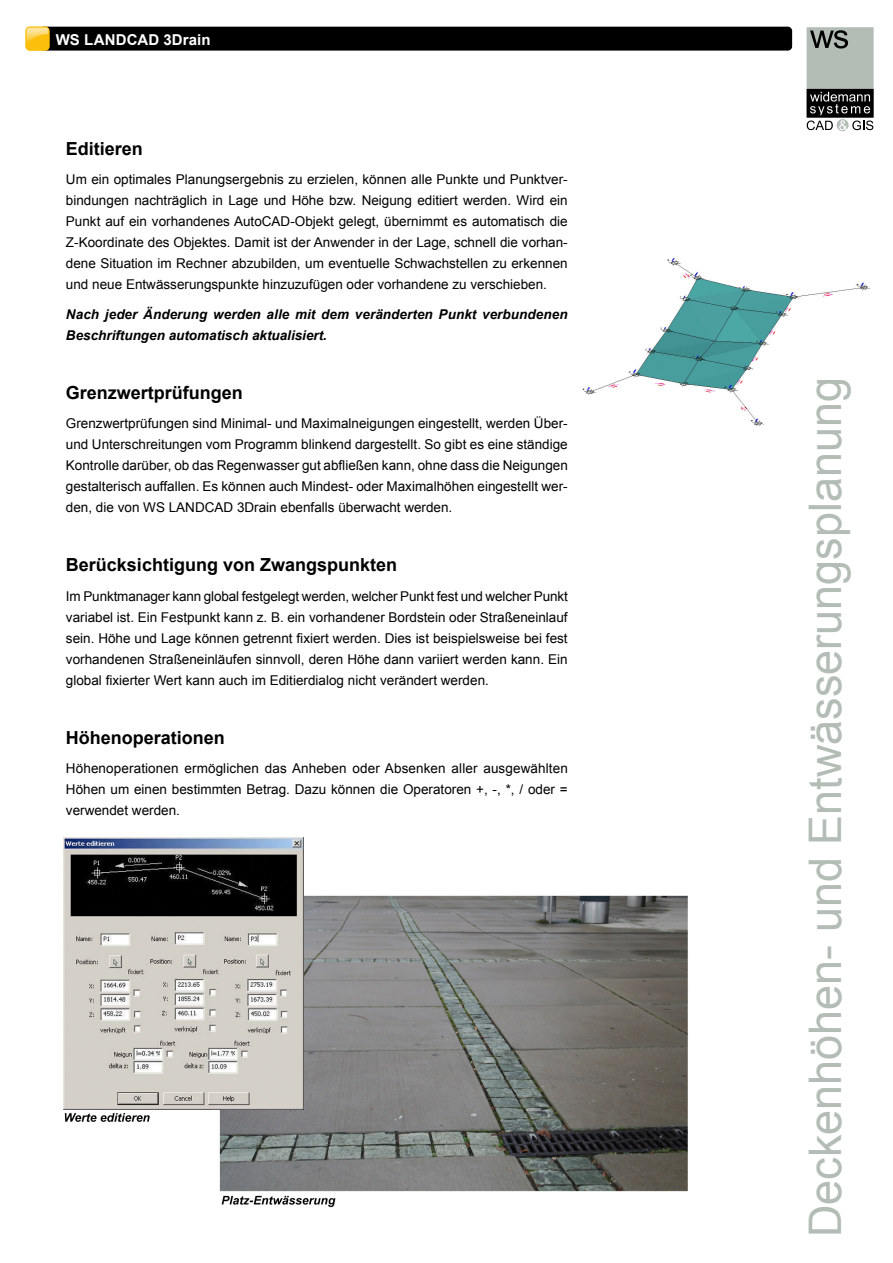
<style>
.page{position:relative;width:893px;height:1263px;background:#fff}
.page>*{position:absolute;margin:0;border:0;box-sizing:border-box;transform-origin:0 0}
.t1{font:45px "Arial";color:#b3bdb6}
.FS_Fließtext{font:700 18px "Arial";color:#000}
.t2{font:700 15px "Arial";letter-spacing:.01em;color:#fff}
.FS_Fließtext-2{font:13.5px/21px "Arial";color:#000;text-align:justify}
.FS_Fließtext-3{font:italic 700 13.5px/21px "Arial";letter-spacing:.005em;color:#000}
</style>
<div class="page">
<svg style="left:26px;top:27px;width:766px;height:24px;background:#0c0a05"></svg>
<div style="left:808px;top:28px;width:64px;height:87px;background:#b3bdb6"></div>
<div style="left:807px;top:27px;width:67px;height:89px;border:2px solid #b3bdb6"></div>
<div style="left:807px;top:89px;width:67px;height:29px;border:2px solid #000"></div>
<div style="left:837px;top:119px;width:12px;height:12px;background:#bfc7c1;border-radius:50%"></div>
<svg style="left:807px;top:92px;width:66px;height:38px"></svg>
<svg style="left:810px;top:30px;width:38px;height:19px"></svg>
<img style="left:582px;top:257px;width:288px;height:170px">
<img style="left:63px;top:845px;width:625px;height:363px">
<img style="left:64px;top:838px;width:240px;height:272px">
<p class="t2" style="left:56px;top:29px;width:156px">WS LANDCAD 3Drain</p>
<p class="FS_Fließtext" style="left:66px;top:137px;width:79px">Editieren</p>
<p class="FS_Fließtext-2" style="left:66px;top:169px;width:503px">Um ein optimales Planungsergebnis zu erzielen, können alle Punkte und Punktver&shy;bindungen nachträglich in Lage und Höhe bzw. Neigung editiert werden. Wird ein Punkt auf ein vorhandenes AutoCAD-Objekt gelegt, übernimmt es automatisch die Z-Koordinate des Objektes. Damit ist der Anwender in der Lage, schnell die vorhan&shy;dene Situation im Rechner abzubilden, um eventuelle Schwachstellen zu erkennen und neue Entwässerungspunkte hinzuzufügen oder vorhandene zu verschieben.</p>
<p class="FS_Fließtext-3" style="left:66px;top:304px;width:503px">Nach jeder Änderung werden alle mit dem veränderten Punkt verbundenen<br>Beschriftungen automatisch aktualisiert.</p>
<p class="FS_Fließtext" style="left:66px;top:381px;width:179px">Grenzwertprüfungen</p>
<p class="FS_Fließtext-2" style="left:66px;top:413px;width:503px">Grenzwertprüfungen sind Minimal- und Maximalneigungen eingestellt, werden Über&shy;und Unterschreitungen vom Programm blinkend dargestellt. So gibt es eine ständige Kontrolle darüber, ob das Regenwasser gut abfließen kann, ohne dass die Neigungen gestalterisch auffallen. Es können auch Mindest- oder Maximalhöhen eingestellt wer&shy;den, die von WS LANDCAD 3Drain ebenfalls überwacht werden.</p>
<p class="FS_Fließtext" style="left:66px;top:553px;width:333px">Berücksichtigung von Zwangspunkten</p>
<p class="FS_Fließtext-2" style="left:66px;top:586px;width:503px">Im Punktmanager kann global festgelegt werden, welcher Punkt fest und welcher Punkt variabel ist. Ein Festpunkt kann z. B. ein vorhandener Bordstein oder Straßeneinlauf sein. Höhe und Lage können getrennt fixiert werden. Dies ist beispielsweise bei fest vorhandenen Straßeneinläufen sinnvoll, deren Höhe dann variiert werden kann. Ein global fixierter Wert kann auch im Editierdialog nicht verändert werden.</p>
<p class="FS_Fließtext" style="left:66px;top:726px;width:161px">Höhenoperationen</p>
<p class="FS_Fließtext-2" style="left:66px;top:758px;width:503px">Höhenoperationen ermöglichen das Anheben oder Absenken aller ausgewählten Höhen um einen bestimmten Betrag. Dazu können die Operatoren +, -, *, / oder = verwendet werden.</p>
<h1 class="t1" style="left:796px;top:1237px;width:862px;rotate:-90deg">Deckenhöhen- und Entwässerungsplanung</h1>
</div>
